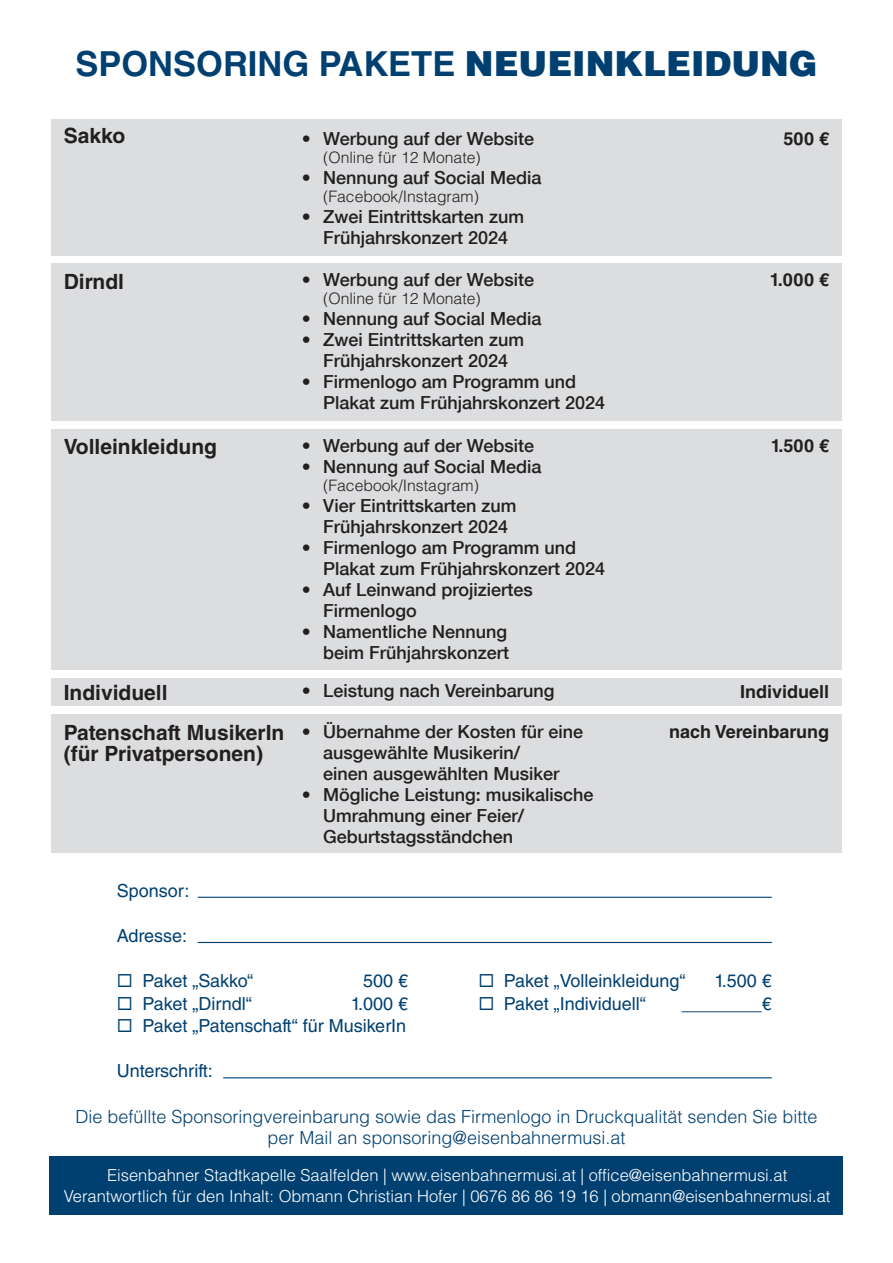
<style>
.page{position:relative;width:893px;height:1263px;background:#fff}
.page>*{position:absolute;margin:0;border:0;box-sizing:border-box;transform-origin:0 0}
.t1{font:700 34.5px "Helvetica LT Std";color:#004071}
.t2{font:700 21px "Helvetica LT Std";color:#231f20}
.t3{font:500 18px "Helvetica Neue";color:#231f20}
.t4{font:18px "Helvetica LT Std";color:#004071}
.t5{font:300 18px "Helvetica LT Std";color:#004071}
.t6{font:700 18px "Helvetica LT Std";color:#231f20}
.t7{font:300 16.5px "Helvetica LT Std";color:#fff}
.t8{font:300 15.75px "Helvetica LT Std";color:#231f20}
.s1{font-weight:900}
</style>
<div class="page">
<div style="left:51px;top:714px;width:791px;height:139px;background:#dcdddf"></div>
<div style="left:51px;top:264px;width:791px;height:157px;background:#dcdddf"></div>
<div style="left:51px;top:119px;width:791px;height:136px;background:#dcdddf"></div>
<div style="left:51px;top:678px;width:791px;height:28px;background:#dcdddf"></div>
<div style="left:51px;top:429px;width:791px;height:241px;background:#dcdddf"></div>
<div style="left:50px;top:1156px;width:793px;height:59px;background:#004071"></div>
<hr style="left:198px;top:897px;width:574px;height:1px;background:#004071">
<hr style="left:198px;top:942px;width:574px;height:1px;background:#004071">
<hr style="left:223px;top:1077px;width:549px;height:1px;background:#004071">
<p class="t1" style="left:75px;top:43px;width:744px">SPONSORING PAKETE <span class="s1">NEUEINKLEIDUNG</span></p>
<p class="t2" style="left:64px;top:122px;width:63px">Sakko</p>
<p class="t3" style="left:302px;top:124px;width:234px">• Werbung auf der Website</p>
<p class="t8" style="left:323px;top:147px;width:159px">(Online für 12 Monate)</p>
<p class="t3" style="left:302px;top:163px;width:241px">• Nennung auf Social Media</p>
<p class="t8" style="left:323px;top:186px;width:157px">(Facebook/Instagram)</p>
<p class="t3" style="left:302px;top:202px;width:224px">• Zwei Eintrittskarten zum</p>
<p class="t3" style="left:323px;top:223px;width:187px">Frühjahrskonzert 2024</p>
<p class="t2" style="left:64px;top:268px;width:62px">Dirndl</p>
<p class="t3" style="left:302px;top:265px;width:234px">• Werbung auf der Website</p>
<p class="t8" style="left:323px;top:289px;width:159px">(Online für 12 Monate)</p>
<p class="t3" style="left:302px;top:304px;width:241px">• Nennung auf Social Media</p>
<p class="t3" style="left:302px;top:325px;width:224px">• Zwei Eintrittskarten zum</p>
<p class="t3" style="left:323px;top:346px;width:187px">Frühjahrskonzert 2024</p>
<p class="t3" style="left:302px;top:367px;width:276px">• Firmenlogo am Programm und</p>
<p class="t3" style="left:323px;top:388px;width:284px">Plakat zum Frühjahrskonzert 2024</p>
<p class="t2" style="left:64px;top:434px;width:155px">Volleinkleidung</p>
<p class="t3" style="left:302px;top:431px;width:234px">• Werbung auf der Website</p>
<p class="t3" style="left:302px;top:452px;width:241px">• Nennung auf Social Media</p>
<p class="t8" style="left:323px;top:476px;width:157px">(Facebook/Instagram)</p>
<p class="t3" style="left:302px;top:491px;width:216px">• Vier Eintrittskarten zum</p>
<p class="t3" style="left:323px;top:512px;width:187px">Frühjahrskonzert 2024</p>
<p class="t3" style="left:302px;top:533px;width:276px">• Firmenlogo am Programm und</p>
<p class="t3" style="left:323px;top:554px;width:284px">Plakat zum Frühjahrskonzert 2024</p>
<p class="t3" style="left:302px;top:575px;width:233px">• Auf Leinwand projiziertes</p>
<p class="t3" style="left:323px;top:596px;width:95px">Firmenlogo</p>
<p class="t3" style="left:302px;top:617px;width:207px">• Namentliche Nennung</p>
<p class="t3" style="left:323px;top:638px;width:188px">beim Frühjahrskonzert</p>
<p class="t6" style="left:783px;top:127px;width:47px">500 €</p>
<p class="t6" style="left:770px;top:269px;width:61px">1.000 €</p>
<p class="t6" style="left:771px;top:435px;width:60px">1.500 €</p>
<p class="t2" style="left:64px;top:679px;width:105px">Individuell</p>
<p class="t3" style="left:302px;top:677px;width:254px">• Leistung nach Vereinbarung</p>
<p class="t6" style="left:740px;top:680px;width:91px">Individuell</p>
<p class="t2" style="left:64px;top:720px;width:222px">Patenschaft MusikerIn</p>
<p class="t2" style="left:64px;top:741px;width:201px">(für Privatpersonen)</p>
<p class="t3" style="left:302px;top:717px;width:283px">• Übernahme der Kosten für eine</p>
<p class="t3" style="left:323px;top:738px;width:199px">ausgewählte Musikerin/</p>
<p class="t3" style="left:323px;top:759px;width:238px">einen ausgewählten Musiker</p>
<p class="t3" style="left:302px;top:780px;width:293px">• Mögliche Leistung: musikalische</p>
<p class="t3" style="left:323px;top:801px;width:203px">Umrahmung einer Feier/</p>
<p class="t3" style="left:323px;top:822px;width:192px">Geburtstagsständchen</p>
<p class="t6" style="left:669px;top:721px;width:161px">nach Vereinbarung</p>
<p class="t4" style="left:117px;top:881px;width:74px">Sponsor:</p>
<p class="t4" style="left:117px;top:926px;width:72px">Adresse:</p>
<p class="t4" style="left:117px;top:971px;width:138px">◻ Paket „Sakko“</p>
<p class="t4" style="left:363px;top:971px;width:47px">500 €</p>
<p class="t4" style="left:478px;top:971px;width:209px">◻ Paket „Volleinkleidung“</p>
<p class="t4" style="left:714px;top:971px;width:59px">1.500 €</p>
<p class="t4" style="left:117px;top:993px;width:136px">◻ Paket „Dirndl“</p>
<p class="t4" style="left:351px;top:993px;width:59px">1.000 €</p>
<p class="t4" style="left:478px;top:993px;width:169px">◻ Paket „Individuell“</p>
<p class="t4" style="left:682px;top:993px;width:92px">________€</p>
<p class="t4" style="left:117px;top:1016px;width:291px">◻ Paket „Patenschaft“ für MusikerIn</p>
<p class="t4" style="left:117px;top:1061px;width:97px">Unterschrift:</p>
<p class="t5" style="left:75px;top:1105px;width:744px">Die befüllte Sponsoringvereinbarung sowie das Firmenlogo in Druckqualität senden Sie bitte</p>
<p class="t5" style="left:268px;top:1127px;width:359px">per Mail an sponsoring@eisenbahnermusi.at</p>
<p class="t7" style="left:107px;top:1165px;width:682px">Eisenbahner Stadtkapelle Saalfelden | www.eisenbahnermusi.at | office@eisenbahnermusi.at</p>
<p class="t7" style="left:64px;top:1186px;width:768px">Verantwortlich für den Inhalt: Obmann Christian Hofer | 0676 86 86 19 16 | obmann@eisenbahnermusi.at</p>
</div>
